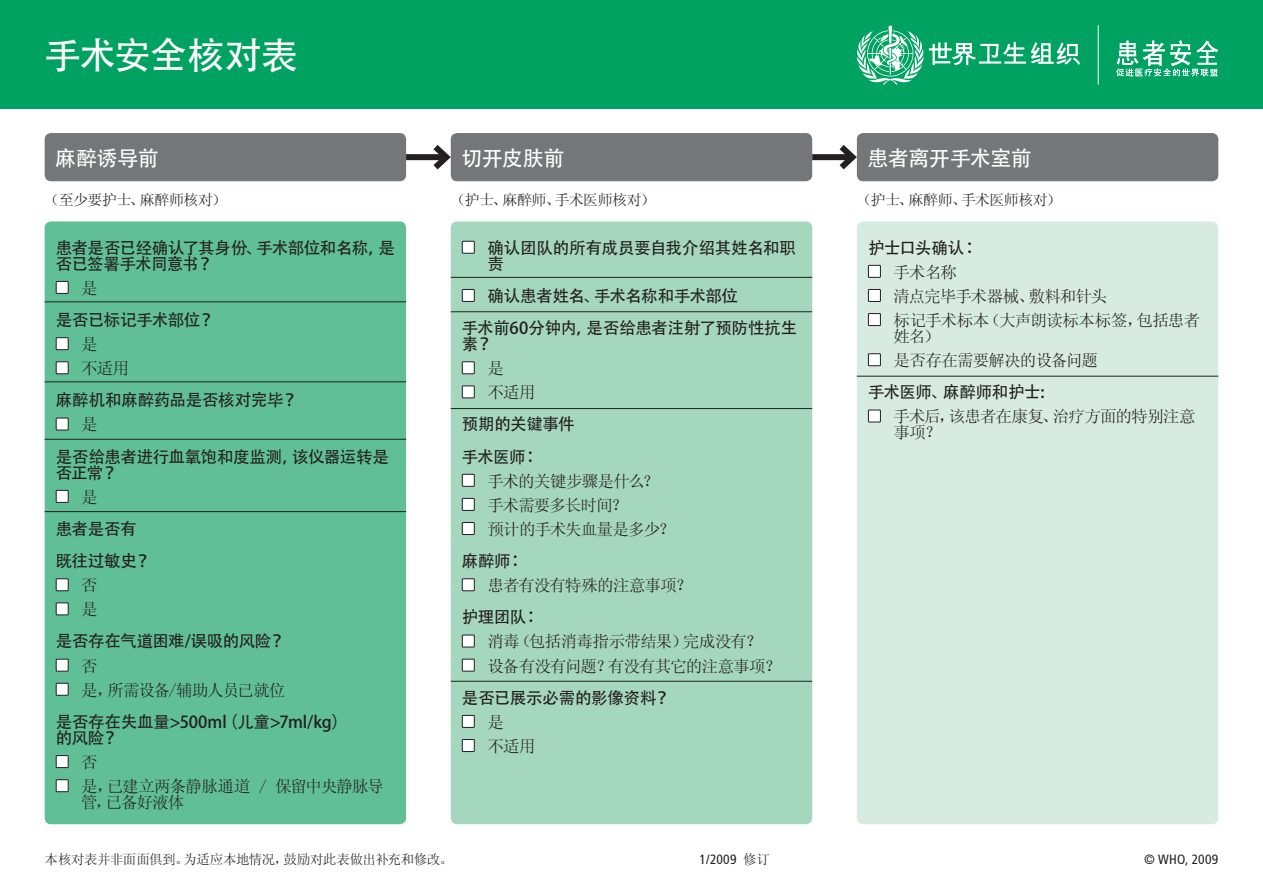
<style>
.page{position:relative;width:1263px;height:893px;background:#fff}
.page>*{position:absolute;margin:0;border:0;box-sizing:border-box;transform-origin:0 0}
.t1{font:36.75px "Adobe Heiti Std";letter-spacing:-.01em;color:#fff}
.t2{font:21px "Adobe Heiti Std";letter-spacing:-.025em;color:#fff}
.t3{font:16.5px/16px "Adobe Heiti Std";letter-spacing:-.025em;color:#231f20}
.t4{font:16.5px/24.2px "Sim Sun";letter-spacing:-.05em;color:#231f20}
.t5{font:15px "Sim Sun";letter-spacing:-.035em;color:#231f20}
.t6{font:13.5px "Sim Sun";letter-spacing:-.035em;color:#231f20}
.t7{font:condensed 13.5px "Frutiger";letter-spacing:.02em;color:#231f20}
.s1{font-family:"Sim Sun";font-stretch:normal}
</style>
<div class="page">
<div style="left:0;top:0;width:1263px;height:109px;background:#00a261"></div>
<div style="left:45px;top:133px;width:361px;height:48px;background:#757679;border-radius:6px"></div>
<div style="left:451px;top:133px;width:361px;height:48px;background:#757679;border-radius:6px"></div>
<div style="left:857px;top:133px;width:361px;height:48px;background:#757679;border-radius:6px"></div>
<div style="left:451px;top:221px;width:361px;height:603px;background:#a5d6be;border-radius:6px"></div>
<div style="left:857px;top:221px;width:361px;height:603px;background:#d7ebe0;border-radius:6px"></div>
<div style="left:45px;top:221px;width:361px;height:603px;background:#60bf97;border-radius:6px"></div>
<hr style="left:45px;top:381px;width:361px;height:1px;background:#231f20">
<hr style="left:45px;top:301px;width:361px;height:1px;background:#231f20">
<hr style="left:451px;top:311px;width:361px;height:1px;background:#231f20">
<hr style="left:451px;top:277px;width:361px;height:1px;background:#231f20">
<hr style="left:451px;top:408px;width:361px;height:1px;background:#231f20">
<hr style="left:451px;top:681px;width:361px;height:1px;background:#231f20">
<hr style="left:857px;top:376px;width:361px;height:1px;background:#231f20">
<hr style="left:45px;top:511px;width:361px;height:1px;background:#231f20">
<hr style="left:45px;top:439px;width:361px;height:1px;background:#231f20">
<svg style="left:856px;top:26px;width:224px;height:59px"></svg>
<hr style="left:1098px;top:25px;width:1px;height:60px;background:#fff">
<svg style="left:1116px;top:40px;width:102px;height:36px"></svg>
<div style="left:56px;top:281px;width:12px;height:12px;background:#fff"></div>
<div style="left:56px;top:281px;width:13px;height:13px;border:1px solid #231f20"></div>
<div style="left:56px;top:338px;width:12px;height:12px;background:#fff"></div>
<div style="left:56px;top:337px;width:13px;height:13px;border:1px solid #231f20"></div>
<div style="left:56px;top:362px;width:12px;height:12px;background:#fff"></div>
<div style="left:56px;top:361px;width:13px;height:13px;border:1px solid #231f20"></div>
<div style="left:56px;top:418px;width:12px;height:12px;background:#fff"></div>
<div style="left:56px;top:418px;width:13px;height:12px;border:1px solid #231f20"></div>
<div style="left:56px;top:490px;width:12px;height:12px;background:#fff"></div>
<div style="left:56px;top:490px;width:13px;height:13px;border:1px solid #231f20"></div>
<div style="left:56px;top:579px;width:12px;height:12px;background:#fff"></div>
<div style="left:56px;top:578px;width:13px;height:13px;border:1px solid #231f20"></div>
<div style="left:56px;top:603px;width:12px;height:12px;background:#fff"></div>
<div style="left:56px;top:602px;width:13px;height:13px;border:1px solid #231f20"></div>
<div style="left:56px;top:659px;width:12px;height:12px;background:#fff"></div>
<div style="left:56px;top:659px;width:13px;height:12px;border:1px solid #231f20"></div>
<div style="left:56px;top:683px;width:12px;height:12px;background:#fff"></div>
<div style="left:56px;top:683px;width:13px;height:13px;border:1px solid #231f20"></div>
<div style="left:56px;top:756px;width:12px;height:12px;background:#fff"></div>
<div style="left:56px;top:755px;width:13px;height:13px;border:1px solid #231f20"></div>
<div style="left:56px;top:780px;width:12px;height:12px;background:#fff"></div>
<div style="left:56px;top:779px;width:13px;height:13px;border:1px solid #231f20"></div>
<div style="left:462px;top:241px;width:12px;height:12px;background:#fff"></div>
<div style="left:462px;top:241px;width:13px;height:13px;border:1px solid #231f20"></div>
<div style="left:462px;top:289px;width:12px;height:12px;background:#fff"></div>
<div style="left:462px;top:289px;width:13px;height:13px;border:1px solid #231f20"></div>
<div style="left:462px;top:362px;width:12px;height:12px;background:#fff"></div>
<div style="left:462px;top:361px;width:13px;height:13px;border:1px solid #231f20"></div>
<div style="left:462px;top:386px;width:12px;height:12px;background:#fff"></div>
<div style="left:462px;top:385px;width:13px;height:13px;border:1px solid #231f20"></div>
<div style="left:462px;top:474px;width:12px;height:12px;background:#fff"></div>
<div style="left:462px;top:474px;width:13px;height:13px;border:1px solid #231f20"></div>
<div style="left:462px;top:498px;width:12px;height:12px;background:#fff"></div>
<div style="left:462px;top:498px;width:13px;height:13px;border:1px solid #231f20"></div>
<div style="left:462px;top:522px;width:12px;height:12px;background:#fff"></div>
<div style="left:462px;top:522px;width:13px;height:13px;border:1px solid #231f20"></div>
<div style="left:462px;top:579px;width:12px;height:12px;background:#fff"></div>
<div style="left:462px;top:578px;width:13px;height:13px;border:1px solid #231f20"></div>
<div style="left:462px;top:635px;width:12px;height:12px;background:#fff"></div>
<div style="left:462px;top:635px;width:13px;height:12px;border:1px solid #231f20"></div>
<div style="left:462px;top:659px;width:12px;height:12px;background:#fff"></div>
<div style="left:462px;top:659px;width:13px;height:12px;border:1px solid #231f20"></div>
<div style="left:462px;top:715px;width:12px;height:12px;background:#fff"></div>
<div style="left:462px;top:715px;width:13px;height:13px;border:1px solid #231f20"></div>
<div style="left:462px;top:739px;width:12px;height:12px;background:#fff"></div>
<div style="left:462px;top:739px;width:13px;height:13px;border:1px solid #231f20"></div>
<div style="left:868px;top:265px;width:12px;height:12px;background:#fff"></div>
<div style="left:868px;top:265px;width:13px;height:13px;border:1px solid #231f20"></div>
<div style="left:868px;top:289px;width:12px;height:12px;background:#fff"></div>
<div style="left:868px;top:289px;width:13px;height:13px;border:1px solid #231f20"></div>
<div style="left:868px;top:314px;width:12px;height:12px;background:#fff"></div>
<div style="left:868px;top:313px;width:13px;height:13px;border:1px solid #231f20"></div>
<div style="left:868px;top:354px;width:12px;height:12px;background:#fff"></div>
<div style="left:868px;top:353px;width:13px;height:13px;border:1px solid #231f20"></div>
<div style="left:868px;top:410px;width:12px;height:12px;background:#fff"></div>
<div style="left:868px;top:410px;width:13px;height:12px;border:1px solid #231f20"></div>
<div style="left:406px;top:154px;width:40px;height:6px;background:#231f20"></div>
<svg style="left:427px;top:139px;width:24px;height:37px"></svg>
<div style="left:812px;top:154px;width:40px;height:6px;background:#231f20"></div>
<svg style="left:833px;top:139px;width:24px;height:37px"></svg>
<h1 class="t1" style="left:45px;top:33px;width:255px">手术安全核对表</h1>
<p class="t2" style="left:55px;top:145px;width:105px">麻醉诱导前</p>
<p class="t2" style="left:461px;top:145px;width:105px">切开皮肤前</p>
<p class="t2" style="left:867px;top:145px;width:166px">患者离开手术室前</p>
<p class="t5" style="left:45px;top:193px;width:183px">（至少要护士、麻醉师核对）</p>
<p class="t5" style="left:451px;top:193px;width:206px">（护士、麻醉师、手术医师核对）</p>
<p class="t5" style="left:857px;top:193px;width:206px">（护士、麻醉师、手术医师核对）</p>
<p class="t3" style="left:56px;top:240px;width:341px">患者是否已经确认了其身份、手术部位和名称，是否已签署手术同意书？</p>
<p class="t4" style="left:81px;top:276px;width:18px">是</p>
<p class="t3" style="left:56px;top:312px;width:160px">是否已标记手术部位？</p>
<p class="t4" style="left:81px;top:332px;width:50px">是<br>不适用</p>
<p class="t3" style="left:56px;top:393px;width:244px">麻醉机和麻醉药品是否核对完毕？</p>
<p class="t4" style="left:81px;top:412px;width:18px">是</p>
<p class="t3" style="left:56px;top:449px;width:335px">是否给患者进行血氧饱和度监测，该仪器运转是否正常？</p>
<p class="t4" style="left:81px;top:485px;width:18px">是</p>
<p class="t3" style="left:56px;top:513px;width:97px;line-height:32.1px">患者是否有既往过敏史？</p>
<p class="t4" style="left:81px;top:573px;width:18px">否是</p>
<p class="t3" style="left:56px;top:634px;width:231px">是否存在气道困难/误吸的风险？</p>
<p class="t4" style="left:81px;top:654px;width:205px">否<br>是，所需设备/辅助人员已就位</p>
<p class="t3" style="left:56px;top:714px;width:294px">是否存在失血量&gt;500ml（儿童&gt;7ml/kg）的风险？</p>
<p class="t4" style="left:81px;top:750px;width:304px">否<br>是，已建立两条静脉通道 / 保留中央静脉导</p>
<p class="t4" style="left:81px;top:790px;width:104px">管，已备好液体</p>
<p class="t3" style="left:487px;top:240px;width:310px">确认团队的所有成员要自我介绍其姓名和职责</p>
<p class="t3" style="left:462px;top:280px;width:337px;line-height:32.1px;text-indent:26px">确认患者姓名、手术名称和手术部位<br>手术前60分钟内，是否给患者注射了预防性抗生</p>
<p class="t3" style="left:462px;top:336px;width:32px">素？</p>
<p class="t4" style="left:487px;top:356px;width:50px">是<br>不适用</p>
<p class="t3" style="left:462px;top:409px;width:114px;line-height:32.1px">预期的关键事件手术医师：</p>
<p class="t4" style="left:487px;top:469px;width:189px">手术的关键步骤是什么？手术需要多长时间？<br>预计的手术失血量是多少？</p>
<p class="t3" style="left:462px;top:553px;width:63px">麻醉师：</p>
<p class="t4" style="left:487px;top:573px;width:206px">患者有没有特殊的注意事项？</p>
<p class="t3" style="left:462px;top:610px;width:79px">护理团队：</p>
<p class="t4" style="left:487px;top:629px;width:295px">消毒（包括消毒指示带结果）完成没有？设备有没有问题？有没有其它的注意事项？</p>
<p class="t3" style="left:462px;top:690px;width:210px">是否已展示必需的影像资料？</p>
<p class="t4" style="left:487px;top:710px;width:50px">是<br>不适用</p>
<p class="t6" style="left:45px;top:853px;width:410px">本核对表并非面面俱到。为适应本地情况，鼓励对此表做出补充和修改。</p>
<p class="t7" style="left:699px;top:852px;width:72px">1/2009 <span class="s1">修订</span></p>
<p class="t3" style="left:868px;top:240px;width:111px">护士口头确认：</p>
<p class="t4" style="left:893px;top:260px;width:308px">手术名称<br>清点完毕手术器械、敷料和针头<br>标记手术标本（大声朗读标本标签，包括患者</p>
<p class="t4" style="left:893px;top:324px;width:206px">姓名）<br>是否存在需要解决的设备问题</p>
<p class="t3" style="left:868px;top:385px;width:178px">手术医师、麻醉师和护士:</p>
<p class="t4" style="left:893px;top:408px;width:304px;line-height:16px">手术后，该患者在康复、治疗方面的特别注意事项？</p>
<p class="t7" style="left:1144px;top:852px;width:76px">© WHO, 2009</p>
</div>
